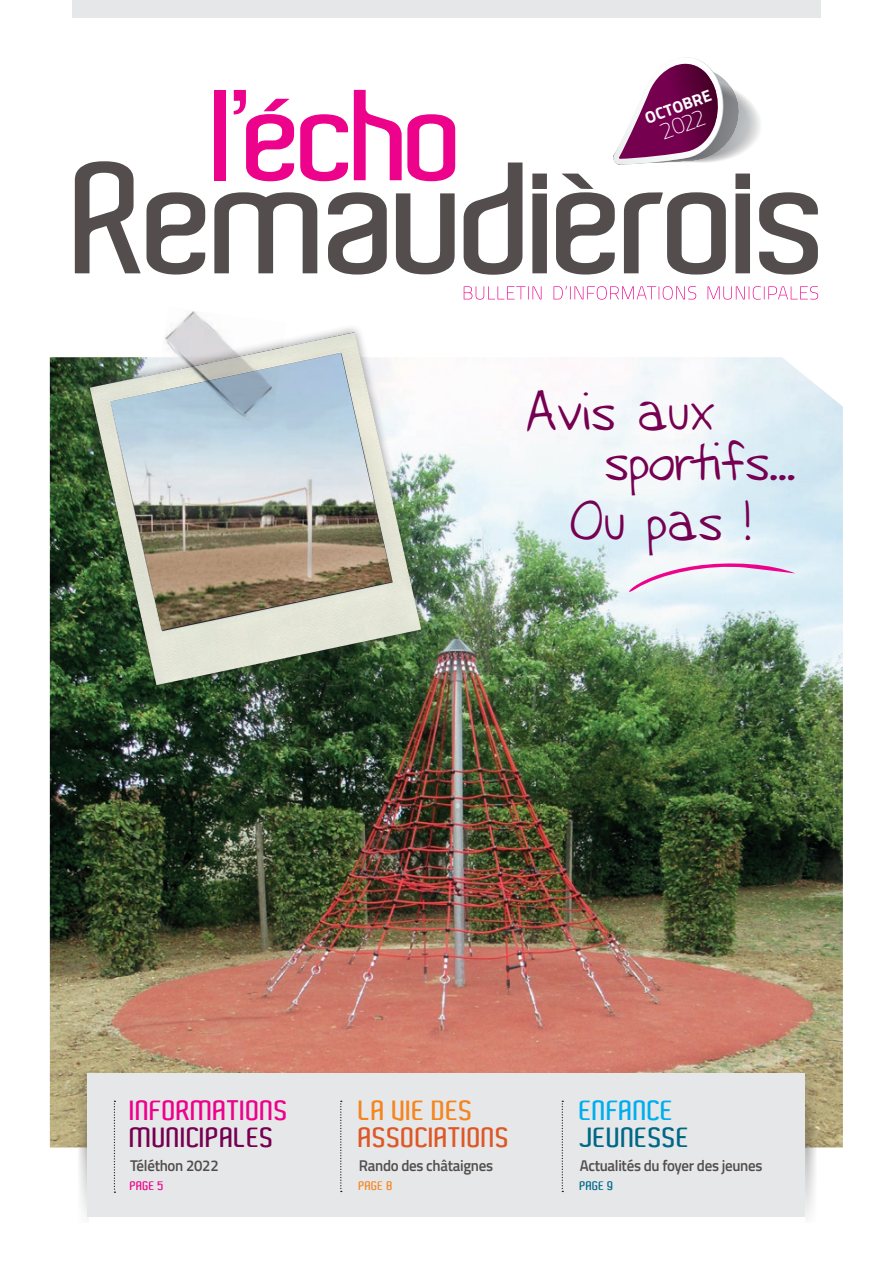
<style>
.page{position:relative;width:893px;height:1263px;background:#fff}
.page>*{position:absolute;margin:0;border:0;box-sizing:border-box;transform-origin:0 0}
.t1{font:43.5px "Learningto Trust";color:#760051}
.t2{font:600 27px "Aldo";color:#ed028c;scale:1.2 1}
.t3{font:600 27px "Aldo";color:#dd5827;scale:1.2 1}
.t4{font:600 27px "Aldo";color:#760051;scale:1.2 1}
.t5{font:600 27px "Aldo";color:#f58520;scale:1.2 1}
.t6{font:600 27px "Aldo";color:#006887;scale:1.2 1}
.t7{font:600 27px "Aldo";color:#00aeef;scale:1.2 1}
.t8{font:100 23.25px "Titillium";color:#fff}
.t9{font:700 16.5px "Titillium";color:#fff}
.t10{font:600 15.6px "Titillium Web";letter-spacing:-.02em;color:#534e4d;scale:.96 1}
.t11{font:600 12px "Aldo";color:#ed028c;scale:1.2 1}
.t12{font:600 12px "Aldo";color:#f58520;scale:1.2 1}
.t13{font:600 12px "Aldo";color:#006887;scale:1.2 1}
</style>
<div class="page">
<img style="left:50px;top:357px;width:793px;height:790px">
<svg style="left:354px;top:90px;width:101px;height:91px"></svg>
<svg style="left:300px;top:114px;width:48px;height:67px"></svg>
<svg style="left:234px;top:90px;width:60px;height:91px"></svg>
<div style="left:214px;top:90px;width:12px;height:90px;background:#ed028c"></div>
<svg style="left:464px;top:286px;width:354px;height:14px"></svg>
<svg style="left:75px;top:161px;width:130px;height:114px"></svg>
<svg style="left:214px;top:192px;width:103px;height:81px"></svg>
<svg style="left:328px;top:192px;width:59px;height:83px"></svg>
<svg style="left:396px;top:193px;width:59px;height:81px"></svg>
<svg style="left:464px;top:163px;width:58px;height:112px"></svg>
<svg style="left:759px;top:192px;width:59px;height:83px"></svg>
<svg style="left:735px;top:174px;width:15px;height:99px"></svg>
<svg style="left:624px;top:192px;width:102px;height:83px"></svg>
<svg style="left:532px;top:174px;width:15px;height:99px"></svg>
<svg style="left:556px;top:174px;width:59px;height:101px"></svg>
<svg style="left:613px;top:57px;width:147px;height:108px"></svg>
<div style="left:72px;top:0;width:749px;height:17px;background:#e6e7e9"></div>
<svg style="left:805px;top:1065px;width:14px;height:152px"></svg>
<svg style="left:74px;top:1065px;width:14px;height:152px"></svg>
<div style="left:88px;top:1073px;width:717px;height:144px;background:#e6e7e9"></div>
<svg style="left:114px;top:1101px;width:1px;height:92px"></svg>
<svg style="left:562px;top:1101px;width:1px;height:91px"></svg>
<svg style="left:340px;top:1101px;width:2px;height:91px"></svg>
<div style="left:81px;top:323px;width:348px;height:370px;background:#231f20;opacity:.45"></div>
<img style="left:90px;top:332px;width:331px;height:353px">
<img style="left:110px;top:353px;width:282px;height:277px">
<img style="left:153px;top:311px;width:133px;height:113px">
<svg style="left:624px;top:561px;width:171px;height:35px"></svg>
<p class="t9" style="left:641px;top:107px;width:71px;rotate:-20deg">OCTOBRE</p>
<h3 class="t8" style="left:655px;top:116px;width:49px;rotate:-20deg">2022</h3>
<h1 class="t1" style="left:526px;top:376px;width:191px">Avis aux</h1>
<h1 class="t1" style="left:604px;top:426px;width:193px">sportifs…</h1>
<h1 class="t1" style="left:570px;top:486px;width:183px">Ou pas !</h1>
<h2 class="t2" style="left:130px;top:1095px;width:134px">INFORMATIONS</h2>
<h2 class="t4" style="left:130px;top:1122px;width:122px">MUNICIPALES</h2>
<p class="t10" style="left:130px;top:1154px;width:94px">Téléthon 2022</p>
<p class="t11" style="left:130px;top:1179px;width:30px">PAGE 5</p>
<h2 class="t5" style="left:359px;top:1095px;width:97px">LA VIE DES</h2>
<h2 class="t3" style="left:359px;top:1122px;width:128px">ASSOCIATIONS</h2>
<p class="t10" style="left:359px;top:1154px;width:141px">Rando des châtaignes</p>
<p class="t12" style="left:359px;top:1179px;width:30px">PAGE 8</p>
<h2 class="t7" style="left:580px;top:1095px;width:80px">ENFANCE</h2>
<h2 class="t6" style="left:580px;top:1122px;width:94px">JEUNESSE</h2>
<p class="t10" style="left:580px;top:1154px;width:192px">Actualités du foyer des jeunes</p>
<p class="t13" style="left:580px;top:1179px;width:30px">PAGE 9</p>
</div>
